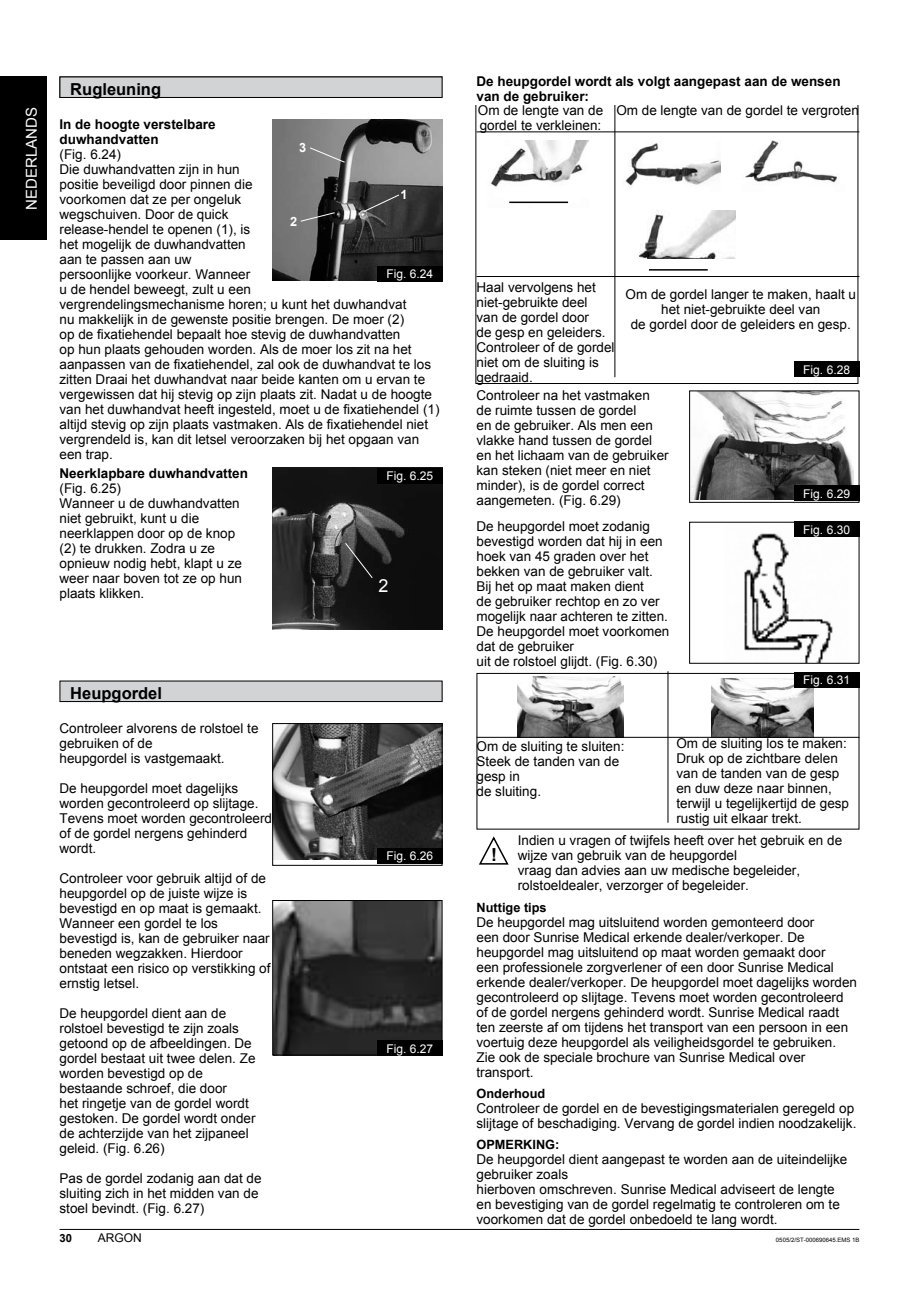
<style>
.page{position:relative;width:919px;height:1289px;background:#fff}
.page>*{position:absolute;margin:0;border:0;box-sizing:border-box;transform-origin:0 0}
.t1{font:700 18px "Arial";color:#000}
.t2{font:18px "Arial";color:#fff}
.t3{font:700 16.5px "Arial";color:#000}
.t4{font:15px "Arial";color:#fff}
.t5{font:13.5px/15px "Arial";color:#000}
.t6{font:700 13.5px/15px "Arial";color:#000}
.t7{font:700 12.75px "Arial";color:#000}
.t8{font:700 12.75px "Arial";color:#fff}
.t9{font:12px "Arial";color:#fff}
.t10{font:12px "Arial";color:#000}
.t11{font:700 11.25px "Arial";color:#000}
.t12{font:6px "Arial";color:#000}
</style>
<div class="page">
<hr style="left:60px;top:1228px;width:799px;height:1px;background:#000">
<div style="left:0;top:77px;width:47px;height:163px;background:#000"></div>
<div style="left:60px;top:77px;width:382px;height:20px;background:#d1d3d4"></div>
<div style="left:60px;top:77px;width:382px;height:21px;border:1px solid #000"></div>
<div style="left:60px;top:681px;width:382px;height:20px;background:#d1d3d4"></div>
<div style="left:60px;top:680px;width:382px;height:22px;border:1px solid #000"></div>
<hr style="left:476px;top:131px;width:383px;height:1px;background:#000">
<hr style="left:614px;top:101px;width:1px;height:276px;background:#000">
<hr style="left:476px;top:276px;width:383px;height:1px;background:#000">
<img style="left:490px;top:140px;width:98px;height:64px">
<img style="left:625px;top:143px;width:95px;height:43px">
<img style="left:745px;top:140px;width:92px;height:43px">
<img style="left:639px;top:210px;width:96px;height:49px">
<hr style="left:509px;top:201px;width:59px;height:2px;background:#000">
<hr style="left:649px;top:269px;width:58px;height:1px;background:#000">
<svg style="left:479px;top:836px;width:30px;height:29px"></svg>
<img style="left:274px;top:902px;width:166px;height:151px">
<div style="left:272px;top:900px;width:170px;height:155px;border:1px solid #000"></div>
<div style="left:377px;top:1040px;width:65px;height:15px;background:#000"></div>
<img style="left:274px;top:725px;width:166px;height:134px">
<div style="left:272px;top:723px;width:170px;height:142px;border:1px solid #000"></div>
<div style="left:377px;top:848px;width:65px;height:15px;background:#000"></div>
<img style="left:272px;top:468px;width:170px;height:161px">
<svg style="left:344px;top:542px;width:29px;height:37px"></svg>
<div style="left:377px;top:468px;width:65px;height:15px;background:#000"></div>
<img style="left:272px;top:119px;width:170px;height:162px">
<svg style="left:362px;top:194px;width:38px;height:19px"></svg>
<svg style="left:300px;top:212px;width:36px;height:10px"></svg>
<svg style="left:309px;top:147px;width:37px;height:16px"></svg>
<div style="left:377px;top:266px;width:65px;height:15px;background:#000"></div>
<img style="left:744px;top:533px;width:89px;height:128px">
<div style="left:793px;top:522px;width:66px;height:15px;background:#000"></div>
<svg style="left:691px;top:469px;width:166px;height:31px"></svg>
<img style="left:691px;top:392px;width:162px;height:107px">
<div style="left:793px;top:486px;width:66px;height:15px;background:#000"></div>
<div style="left:793px;top:361px;width:66px;height:16px;background:#000"></div>
<div style="left:476px;top:673px;width:383px;height:156px;border:1px solid #000"></div>
<hr style="left:667px;top:671px;width:1px;height:151px;background:#000">
<img style="left:517px;top:676px;width:106px;height:61px">
<img style="left:711px;top:678px;width:102px;height:59px">
<hr style="left:476px;top:737px;width:383px;height:1px;background:#000">
<div style="left:793px;top:672px;width:66px;height:15px;background:#000"></div>
<div style="left:466px;top:71px;width:398px;height:33px;background:#fff"></div>
<p class="t4" style="left:22px;top:210px;width:104px;rotate:-90deg">NEDERLANDS</p>
<p class="t4" style="left:22px;top:191px;width:67px;rotate:-90deg">ENG ISH</p>
<p class="t6" style="left:476px;top:75px;width:365px">De heupgordel wordt als volgt aangepast aan de wensen van de gebruiker:</p>
<p class="t3" style="left:70px;top:78px;width:78px">Übersicht</p>
<p class="t3" style="left:487px;top:78px;width:78px">Übersicht</p>
<p class="t3" style="left:70px;top:78px;width:92px">Rugleuning</p>
<p class="t6" style="left:60px;top:117px;width:158px">In de hoogte verstelbare duwhandvatten</p>
<p class="t5" style="left:60px;top:147px;width:381px">(Fig. 6.24)<br>Die duwhandvatten zijn in hun<br>positie beveiligd door pinnen die<br>voorkomen dat ze per ongeluk<br>wegschuiven. Door de quick<br>release-hendel te openen (1), is<br>het mogelijk de duwhandvatten<br>aan te passen aan uw<br>persoonlijke voorkeur. Wanneer<br>u de hendel beweegt, zult u een<br>vergrendelingsmechanisme horen; u kunt het duwhandvat<br>nu makkelijk in de gewenste positie brengen. De moer (2)<br>op de fixatiehendel bepaalt hoe stevig de duwhandvatten<br>op hun plaats gehouden worden. Als de moer los zit na het aanpassen van de fixatiehendel, zal ook de duwhandvat te los zitten Draai het duwhandvat naar beide kanten om u ervan te vergewissen dat hij stevig op zijn plaats zit. Nadat u de hoogte van het duwhandvat heeft ingesteld, moet u de fixatiehendel (1) altijd stevig op zijn plaats vastmaken. Als de fixatiehendel niet vergrendeld is, kan dit letsel veroorzaken bij het opgaan van een trap.</p>
<p class="t6" style="left:60px;top:466px;width:190px">Neerklapbare duwhandvatten</p>
<p class="t5" style="left:60px;top:480px;width:184px">(Fig. 6.25)<br>Wanneer u de duwhandvatten niet gebruikt, kunt u die neerklappen door op de knop (2) te drukken. Zodra u ze opnieuw nodig hebt, klapt u ze weer naar boven tot ze op hun plaats klikken.</p>
<p class="t5" style="left:616px;top:103px;width:244px">Om de lengte van de gordel te vergroten</p>
<p class="t5" style="left:478px;top:103px;width:127px">Om de lengte van de gordel te verkleinen:</p>
<p class="t8" style="left:299px;top:139px;width:9px">3</p>
<p class="t8" style="left:400px;top:186px;width:9px">1</p>
<p class="t8" style="left:290px;top:213px;width:9px">2</p>
<p class="t9" style="left:386px;top:266px;width:48px">Fig. 6.24</p>
<p class="t5" style="left:476px;top:279px;width:140px">Haal vervolgens het niet-gebruikte deel<br>van de gordel door<br>de gesp en geleiders.<br>Controleer of de gordel niet om de sluiting is gedraaid.</p>
<p class="t5" style="left:625px;top:287px;width:232px;text-align:center">Om de gordel langer te maken, haalt u het niet-gebruikte deel van<br>de gordel door de geleiders en gesp.</p>
<p class="t9" style="left:803px;top:361px;width:48px">Fig. 6.28</p>
<p class="t5" style="left:476px;top:388px;width:194px">Controleer na het vastmaken<br>de ruimte tussen de gordel<br>en de gebruiker. Als men een vlakke hand tussen de gordel en het lichaam van de gebruiker kan steken (niet meer en niet minder), is de gordel correct aangemeten. (Fig. 6.29)</p>
<p class="t5" style="left:476px;top:519px;width:194px">De heupgordel moet zodanig bevestigd worden dat hij in een hoek van 45 graden over het bekken van de gebruiker valt.<br>Bij het op maat maken dient<br>de gebruiker rechtop en zo ver mogelijk naar achteren te zitten.<br>De heupgordel moet voorkomen dat de gebruiker<br>uit de rolstoel glijdt. (Fig. 6.30)</p>
<p class="t9" style="left:386px;top:468px;width:48px">Fig. 6.25</p>
<p class="t9" style="left:803px;top:486px;width:48px">Fig. 6.29</p>
<p class="t9" style="left:803px;top:522px;width:48px">Fig. 6.30</p>
<h1 class="t2" style="left:378px;top:574px;width:12px">2</h1>
<p class="t3" style="left:70px;top:682px;width:93px">Heupgordel</p>
<p class="t5" style="left:60px;top:721px;width:200px">Controleer alvorens de rolstoel te gebruiken of de<br>heupgordel is vastgemaakt.</p>
<p class="t5" style="left:60px;top:781px;width:214px">De heupgordel moet dagelijks worden gecontroleerd op slijtage.<br>Tevens moet worden gecontroleerd of de gordel nergens gehinderd wordt.</p>
<p class="t5" style="left:60px;top:871px;width:212px">Controleer voor gebruik altijd of de heupgordel op de juiste wijze is bevestigd en op maat is gemaakt.<br>Wanneer een gordel te los bevestigd is, kan de gebruiker naar beneden wegzakken. Hierdoor ontstaat een risico op verstikking of ernstig letsel.</p>
<p class="t5" style="left:60px;top:1006px;width:197px">De heupgordel dient aan de rolstoel bevestigd te zijn zoals getoond op de afbeeldingen. De gordel bestaat uit twee delen. Ze worden bevestigd op de bestaande schroef, die door<br>het ringetje van de gordel wordt gestoken. De gordel wordt onder de achterzijde van het zijpaneel geleid. (Fig. 6.26)</p>
<p class="t5" style="left:60px;top:1171px;width:203px">Pas de gordel zodanig aan dat de sluiting zich in het midden van de stoel bevindt. (Fig. 6.27)</p>
<p class="t11" style="left:60px;top:1230px;width:14px">30</p>
<p class="t10" style="left:98px;top:1230px;width:46px">ARGON</p>
<p class="t9" style="left:386px;top:848px;width:48px">Fig. 6.26</p>
<p class="t9" style="left:386px;top:1040px;width:48px">Fig. 6.27</p>
<p class="t9" style="left:803px;top:672px;width:48px">Fig. 6.31</p>
<p class="t5" style="left:476px;top:739px;width:149px">Om de sluiting te sluiten:<br>Steek de tanden van de gesp in<br>de sluiting.</p>
<p class="t5" style="left:676px;top:736px;width:174px">Om de sluiting los te maken:<br>Druk op de zichtbare delen van de tanden van de gesp en duw deze naar binnen, terwijl u tegelijkertijd de gesp rustig uit elkaar trekt.</p>
<p class="t5" style="left:518px;top:833px;width:326px">Indien u vragen of twijfels heeft over het gebruik en de wijze van gebruik van de heupgordel<br>vraag dan advies aan uw medische begeleider, rolstoeldealer, verzorger of begeleider.</p>
<p class="t7" style="left:476px;top:898px;width:72px">Nuttige tips</p>
<p class="t5" style="left:476px;top:914px;width:382px">De heupgordel mag uitsluitend worden gemonteerd door<br>een door Sunrise Medical erkende dealer/verkoper. De heupgordel mag uitsluitend op maat worden gemaakt door<br>een professionele zorgverlener of een door Sunrise Medical erkende dealer/verkoper. De heupgordel moet dagelijks worden gecontroleerd op slijtage. Tevens moet worden gecontroleerd of de gordel nergens gehinderd wordt. Sunrise Medical raadt ten zeerste af om tijdens het transport van een persoon in een voertuig deze heupgordel als veiligheidsgordel te gebruiken.<br>Zie ook de speciale brochure van Sunrise Medical over transport.</p>
<p class="t7" style="left:476px;top:1085px;width:70px">Onderhoud</p>
<p class="t5" style="left:476px;top:1100px;width:381px">Controleer de gordel en de bevestigingsmaterialen geregeld op slijtage of beschadiging. Vervang de gordel indien noodzakelijk.</p>
<p class="t7" style="left:476px;top:1136px;width:11px">OPMERK</p>
<p class="t7" style="left:532px;top:1136px;width:28px">ING:</p>
<p class="t5" style="left:476px;top:1152px;width:372px">De heupgordel dient aangepast te worden aan de uiteindelijke gebruiker zoals<br>hierboven omschreven. Sunrise Medical adviseert de lengte en bevestiging van de gordel regelmatig te controleren om te voorkomen dat de gordel onbedoeld te lang wordt.</p>
<h1 class="t1" style="left:491px;top:842px;width:7px">!</h1>
<p class="t12" style="left:776px;top:1235px;width:85px">0505/2/ST-000690645.EMS 1B</p>
</div>
